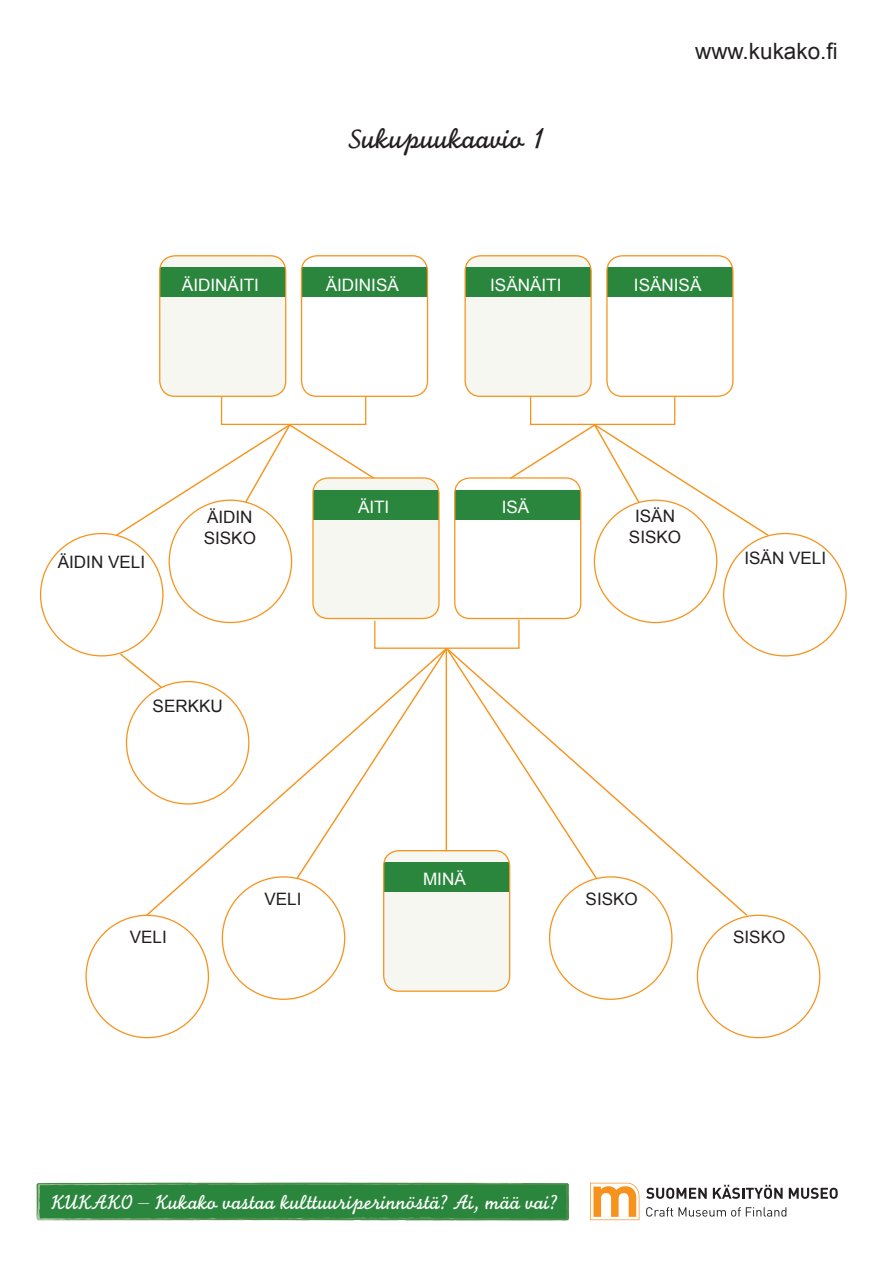
<style>
.page{position:relative;width:893px;height:1263px;background:#fff}
.page>*{position:absolute;margin:0;border:0;box-sizing:border-box;transform-origin:0 0}
.t1{font:30px "Monoline Script MT Std";color:#231f20}
.t2{font:22.5px "Arial";color:#231f20}
.t3{font:21.3px "Monoline Script MT Std";color:#fff}
.t4{font:17.1px/20.5px "Arial";color:#231f20;text-align:center}
.t5{font:17.1px "Arial";color:#fff}
.s1{font-family:"Lucida Handwriting";font-style:italic;font-size:24px}
</style>
<div class="page">
<svg style="left:590px;top:1182px;width:50px;height:39px"></svg>
<svg style="left:646px;top:1207px;width:140px;height:9px"></svg>
<svg style="left:646px;top:1188px;width:61px;height:11px"></svg>
<svg style="left:713px;top:1185px;width:70px;height:14px"></svg>
<svg style="left:789px;top:1188px;width:49px;height:11px"></svg>
<svg style="left:36px;top:1182px;width:534px;height:38px;background:#358a44"></svg>
<div style="left:160px;top:256px;width:126px;height:140px;background:#f7f7f1;border-radius:15px"></div>
<div style="left:160px;top:268px;width:126px;height:29px;background:#2b863d"></div>
<div style="left:159px;top:255px;width:127px;height:142px;border:1px solid #f7931d;border-radius:15px"></div>
<div style="left:302px;top:268px;width:125px;height:29px;background:#2b863d"></div>
<div style="left:301px;top:255px;width:127px;height:142px;border:1px solid #f7931d;border-radius:15px"></div>
<div style="left:465px;top:256px;width:126px;height:140px;background:#f7f7f1;border-radius:15px"></div>
<div style="left:465px;top:268px;width:126px;height:29px;background:#2b863d"></div>
<div style="left:464px;top:255px;width:128px;height:142px;border:1px solid #f7931d;border-radius:15px"></div>
<div style="left:607px;top:268px;width:126px;height:29px;background:#2b863d"></div>
<div style="left:606px;top:255px;width:127px;height:142px;border:1px solid #f7931d;border-radius:15px"></div>
<div style="left:313px;top:478px;width:126px;height:140px;background:#f7f7f1;border-radius:15px"></div>
<div style="left:313px;top:490px;width:126px;height:29px;background:#2b863d"></div>
<div style="left:312px;top:477px;width:128px;height:142px;border:1px solid #f7931d;border-radius:15px"></div>
<div style="left:455px;top:490px;width:126px;height:29px;background:#2b863d"></div>
<div style="left:454px;top:477px;width:127px;height:142px;border:1px solid #f7931d;border-radius:15px"></div>
<div style="left:384px;top:851px;width:126px;height:140px;background:#f7f7f1;border-radius:15px"></div>
<div style="left:383px;top:850px;width:127px;height:142px;border:1px solid #f7931d;border-radius:15px"></div>
<svg style="left:114px;top:395px;width:262px;height:142px"></svg>
<svg style="left:508px;top:395px;width:262px;height:142px"></svg>
<svg style="left:118px;top:652px;width:26px;height:22px"></svg>
<svg style="left:144px;top:672px;width:301px;height:245px"></svg>
<svg style="left:295px;top:618px;width:276px;height:262px"></svg>
<svg style="left:445px;top:647px;width:304px;height:270px"></svg>
<h1 class="t1" style="left:347px;top:120px;width:200px"><span class="s1">S</span>ukupuukaavio 1</h1>
<h2 class="t2" style="left:695px;top:36px;width:144px">WWW.KUKAKO.FI</h2>
<p class="t5" style="left:182px;top:273px;width:9px">ÄIDI</p>
<p class="t5" style="left:215px;top:273px;width:42px">NÄITI</p>
<p class="t5" style="left:326px;top:273px;width:9px">ÄIDI</p>
<p class="t5" style="left:359px;top:273px;width:41px">NISÄ</p>
<p class="t5" style="left:490px;top:273px;width:11px">ISÄN</p>
<p class="t5" style="left:530px;top:273px;width:33px">ÄITI</p>
<p class="t5" style="left:634px;top:273px;width:11px">ISÄNISÄ</p>
<p class="t4" style="left:58px;top:552px;width:9px">ÄIDI</p>
<p class="t4" style="left:91px;top:552px;width:53px">N VELI</p>
<p class="t4" style="left:207px;top:507px;width:9px">ÄIDI</p>
<p class="t4" style="left:240px;top:507px;width:14px">N</p>
<p class="t4" style="left:204px;top:528px;width:12px">SISKO</p>
<p class="t4" style="left:153px;top:696px;width:24px">SERKKU</p>
<p class="t5" style="left:358px;top:496px;width:24px">ÄITI</p>
<p class="t5" style="left:502px;top:496px;width:10px">ISÄ</p>
<p class="t4" style="left:629px;top:506px;width:17px">ISÄN<br>SISKO</p>
<p class="t4" style="left:744px;top:548px;width:80px">ISÄN VELI</p>
<p class="t4" style="left:130px;top:927px;width:12px">VEL</p>
<p class="t4" style="left:162px;top:927px;width:6px">I</p>
<p class="t5" style="left:423px;top:868px;width:12px">MINÄ</p>
<p class="t4" style="left:264px;top:889px;width:12px">VEL</p>
<p class="t4" style="left:297px;top:889px;width:6px">I</p>
<p class="t4" style="left:586px;top:889px;width:12px">SISKO</p>
<p class="t4" style="left:733px;top:927px;width:12px">SISKO</p>
<p class="t3" style="left:51px;top:1189px;width:508px">KUKAKO – Kukako vastaa kulttuuriperinnöstä? Ai, mää vai?</p>
</div>
